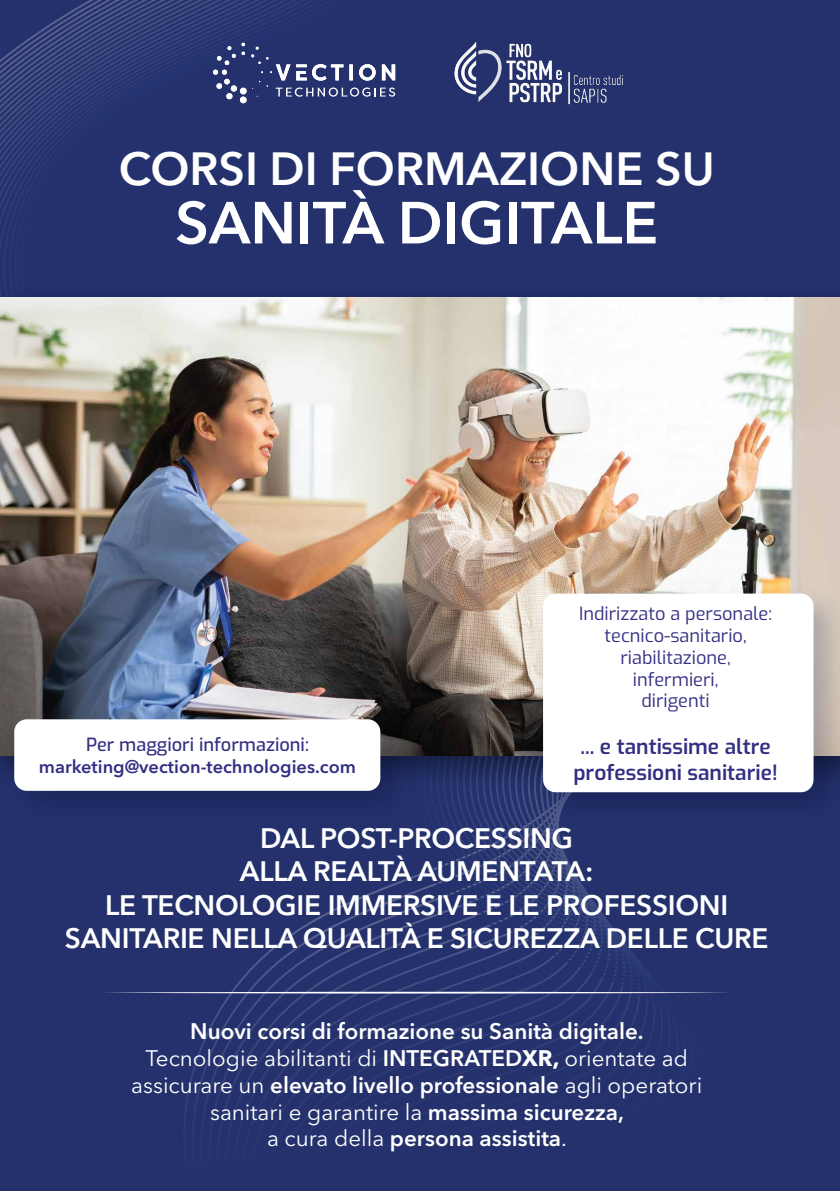
<style>
.page{position:relative;width:840px;height:1191px;background:#fff}
.page>*{position:absolute;margin:0;border:0;box-sizing:border-box;transform-origin:0 0}
.t1{font:600 58.6px "Avenir Next LT Pro";color:#fff}
.t2{font:600 46px "Avenir Next LT Pro";color:#fff}
.t3{font:600 28px/33.6px "Avenir Next LT Pro";letter-spacing:-.01em;color:#fff;text-align:center}
.t4{font:600 22.4px/26.8px "Avenir Next LT Pro";color:#fff;text-align:center}
.t5{font:600 21px/25.2px "Exo";color:#332f82;text-align:center}
.t6{font:18.2px/21.8px "Exo";color:#332f82;text-align:center}
.t7{font:600 18.2px "Avenir Next LT Pro";color:#332f82}
.t8{font:500 18.2px "Exo";color:#332f82}
.s1{font-weight:400}
.s2{font-weight:700}
</style>
<div class="page">
<div style="left:0;top:0;width:839px;height:1191px;background:#24316c"></div>
<svg style="left:42px;top:0;width:542px;height:887px"></svg>
<img style="left:454px;top:42px;width:170px;height:62px">
<svg style="left:213px;top:43px;width:182px;height:60px"></svg>
<svg style="left:105px;top:991px;width:624px;height:3px"></svg>
<img style="left:0;top:275px;width:839px;height:525px">
<img style="left:0;top:298px;width:839px;height:457px">
<img style="left:526px;top:577px;width:313px;height:259px">
<div style="left:542px;top:593px;width:271px;height:199px;background:#fff;border-radius:13px"></div>
<img style="left:0;top:703px;width:424px;height:132px">
<div style="left:14px;top:719px;width:366px;height:72px;background:#fff;border-radius:13px"></div>
<h2 class="t2" style="left:119px;top:141px;width:597px">CORSI DI FORMAZIONE SU</h2>
<h1 class="t1" style="left:175px;top:187px;width:484px">SANITÀ DIGITALE</h1>
<p class="t8" style="left:86px;top:731px;width:224px">Per maggiori informazioni:</p>
<p class="t7" style="left:39px;top:755px;width:318px">marketing@vection-technologies.com</p>
<p class="t6" style="left:579px;top:602px;width:194px">Indirizzato a personale: tecnico-sanitario, riabilitazione, infermieri,<br>dirigenti</p>
<p class="t5" style="left:573px;top:733px;width:206px">... e tantissime altre professioni sanitarie!</p>
<p class="t3" style="left:65px;top:821px;width:704px">DAL POST-PROCESSING<br>ALLA REALTÀ AUMENTATA:<br>LE TECNOLOGIE IMMERSIVE E LE PROFESSIONI SANITARIE NELLA QUALITÀ E SICUREZZA DELLE CURE</p>
<p class="t4" style="left:131px;top:1017px;width:572px">Nuovi corsi di formazione su Sanità digitale.<br><span class="s1">Tecnologie abilitanti di</span> INTEGRATED<span class="s2">XR,</span> <span class="s1">orientate ad assicurare un</span> elevato livello professionale <span class="s1">agli operatori sanitari e garantire la</span> massima sicurezza,<br><span class="s1">a cura della</span> persona assistita<span class="s1">.</span></p>
</div>
